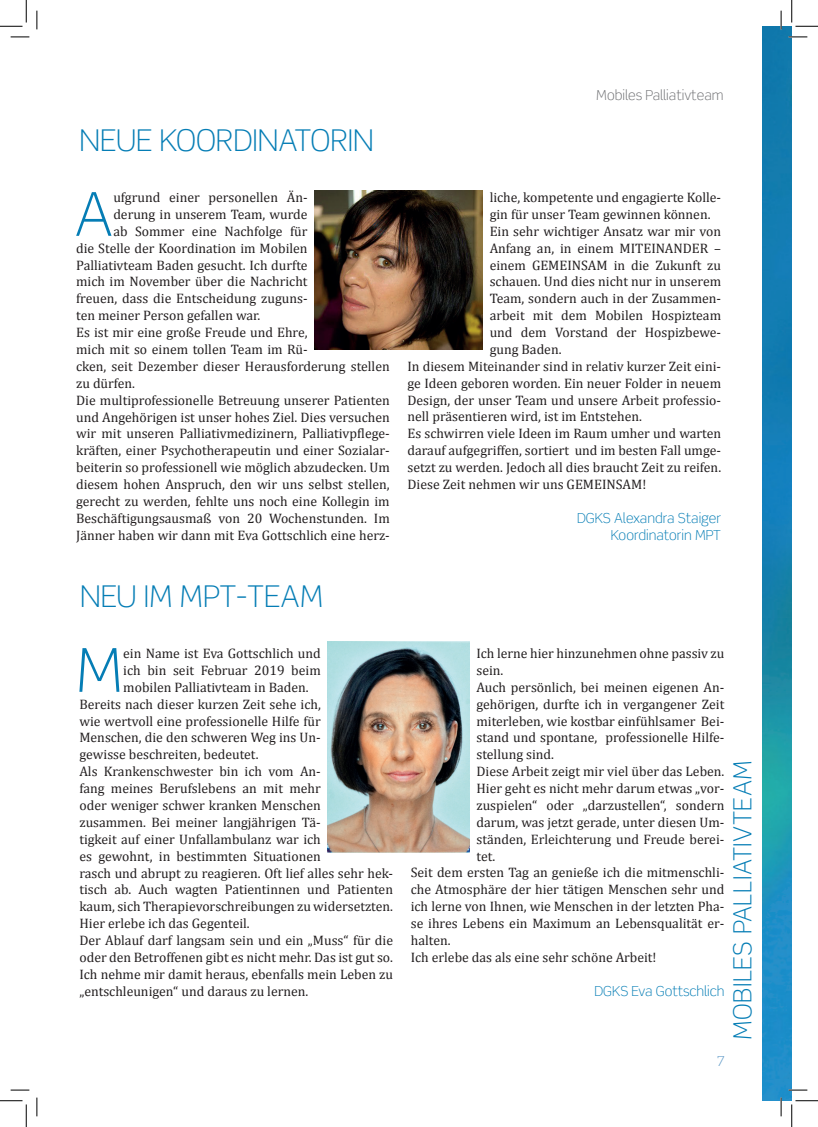
<style>
.page{position:relative;width:818px;height:1127px;background:#fff}
.page>*{position:absolute;margin:0;border:0;box-sizing:border-box;transform-origin:0 0}
.t1{font:300 60.5px "Scene Std";color:#057db5}
.t2{font:300 30px "Scene Std";color:#057db5}
.t3{font:300 25px "Scene Std";letter-spacing:.02em;color:#057db5}
.t4{font:13.75px "Cambria";color:#231f20}
.t5{font:300 13.75px/16.9px "Scene Std";color:#057db5;text-align:right}
.t6{font:300 13.75px "Scene Std";color:#6c6d70}
.t7{font:300 13.75px "Scene Std";color:#5e99c7}
</style>
<div class="page">
<img style="left:762px;top:26px;width:30px;height:1074px">
<img style="left:328px;top:641px;width:141px;height:211px">
<img style="left:315px;top:190px;width:168px;height:159px">
<svg style="left:11px;top:36px;width:18px;height:2px"></svg>
<svg style="left:788px;top:36px;width:19px;height:2px"></svg>
<svg style="left:11px;top:1089px;width:18px;height:1px"></svg>
<svg style="left:788px;top:1088px;width:19px;height:2px"></svg>
<svg style="left:36px;top:11px;width:2px;height:18px"></svg>
<svg style="left:36px;top:1097px;width:2px;height:18px"></svg>
<svg style="left:780px;top:11px;width:2px;height:18px"></svg>
<svg style="left:780px;top:1097px;width:2px;height:18px"></svg>
<svg style="left:0;top:0;width:27px;height:27px"></svg>
<svg style="left:0;top:1100px;width:27px;height:26px"></svg>
<svg style="left:791px;top:0;width:27px;height:27px"></svg>
<svg style="left:791px;top:1100px;width:27px;height:26px"></svg>
<h2 class="t2" style="left:79px;top:122px;width:296px">NEUE KOORDINATORIN</h2>
<h1 class="t1" style="left:74px;top:177px;width:41px">A</h1>
<p class="t4" style="left:113px;top:189px;width:196px">ufgrund einer personellen Än-</p>
<p class="t4" style="left:113px;top:206px;width:196px">derung in unserem Team, wurde</p>
<p class="t4" style="left:113px;top:223px;width:196px">ab Sommer eine Nachfolge für</p>
<p class="t4" style="left:76px;top:240px;width:233px">die Stelle der Koordination im Mobilen</p>
<p class="t4" style="left:76px;top:257px;width:233px">Palliativteam Baden gesucht. Ich durfte</p>
<p class="t4" style="left:76px;top:273px;width:233px">mich im November über die Nachricht</p>
<p class="t4" style="left:76px;top:290px;width:233px">freuen, dass die Entscheidung zuguns-</p>
<p class="t4" style="left:76px;top:307px;width:186px">ten meiner Person gefallen war.</p>
<p class="t4" style="left:76px;top:324px;width:233px">Es ist mir eine große Freude und Ehre,</p>
<p class="t4" style="left:76px;top:341px;width:233px">mich mit so einem tollen Team im Rü-</p>
<p class="t4" style="left:76px;top:358px;width:315px">cken, seit Dezember dieser Herausforderung stellen</p>
<p class="t4" style="left:76px;top:375px;width:60px">zu dürfen.</p>
<p class="t4" style="left:76px;top:392px;width:315px">Die multiprofessionelle Betreuung unserer Patienten</p>
<p class="t4" style="left:76px;top:408px;width:315px">und Angehörigen ist unser hohes Ziel. Dies versuchen</p>
<p class="t4" style="left:76px;top:425px;width:315px">wir mit unseren Palliativmedizinern, Palliativpflege-</p>
<p class="t4" style="left:76px;top:442px;width:315px">kräften, einer Psychotherapeutin und einer Sozialar-</p>
<p class="t4" style="left:76px;top:459px;width:315px">beiterin so professionell wie möglich abzudecken. Um</p>
<p class="t4" style="left:76px;top:476px;width:315px">diesem hohen Anspruch, den wir uns selbst stellen,</p>
<p class="t4" style="left:76px;top:493px;width:315px">gerecht zu werden, fehlte uns noch eine Kollegin im</p>
<p class="t4" style="left:76px;top:510px;width:315px">Beschäftigungsausmaß von 20 Wochenstunden. Im</p>
<p class="t4" style="left:76px;top:527px;width:315px">Jänner haben wir dann mit Eva Gottschlich eine herz-</p>
<p class="t6" style="left:596px;top:86px;width:129px">Mobiles Palliativteam</p>
<p class="t4" style="left:490px;top:189px;width:233px">liche, kompetente und engagierte Kolle-</p>
<p class="t4" style="left:490px;top:206px;width:222px">gin für unser Team gewinnen können.</p>
<p class="t4" style="left:490px;top:223px;width:233px">Ein sehr wichtiger Ansatz war mir von</p>
<p class="t4" style="left:490px;top:240px;width:233px">Anfang an, in einem MITEINANDER –</p>
<p class="t4" style="left:490px;top:257px;width:233px">einem GEMEINSAM in die Zukunft zu</p>
<p class="t4" style="left:490px;top:273px;width:233px">schauen. Und dies nicht nur in unserem</p>
<p class="t4" style="left:490px;top:290px;width:233px">Team, sondern auch in der Zusammen-</p>
<p class="t4" style="left:490px;top:307px;width:233px">arbeit mit dem Mobilen Hospizteam</p>
<p class="t4" style="left:490px;top:324px;width:233px">und dem Vorstand der Hospizbewe-</p>
<p class="t4" style="left:490px;top:341px;width:73px">gung Baden.</p>
<p class="t4" style="left:407px;top:358px;width:315px">In diesem Miteinander sind in relativ kurzer Zeit eini-</p>
<p class="t4" style="left:407px;top:375px;width:315px">ge Ideen geboren worden. Ein neuer Folder in neuem</p>
<p class="t4" style="left:407px;top:392px;width:315px">Design, der unser Team und unsere Arbeit professio-</p>
<p class="t4" style="left:407px;top:408px;width:236px">nell präsentieren wird, ist im Entstehen.</p>
<p class="t4" style="left:407px;top:425px;width:315px">Es schwirren viele Ideen im Raum umher und warten</p>
<p class="t4" style="left:407px;top:442px;width:315px">darauf aufgegriffen, sortiert und im besten Fall umge-</p>
<p class="t4" style="left:407px;top:459px;width:315px">setzt zu werden. Jedoch all dies braucht Zeit zu reifen.</p>
<p class="t4" style="left:407px;top:476px;width:240px">Diese Zeit nehmen wir uns GEMEINSAM!</p>
<p class="t5" style="left:577px;top:509px;width:146px">DGKS Alexandra Staiger<br>Koordinatorin MPT</p>
<h2 class="t2" style="left:80px;top:578px;width:245px">NEU IM MPT-TEAM</h2>
<h1 class="t1" style="left:76px;top:633px;width:49px">M</h1>
<p class="t4" style="left:123px;top:645px;width:199px">ein Name ist Eva Gottschlich und</p>
<p class="t4" style="left:123px;top:662px;width:199px">ich bin seit Februar 2019 beim</p>
<p class="t4" style="left:123px;top:678px;width:187px">mobilen Palliativteam in Baden.</p>
<p class="t4" style="left:79px;top:695px;width:243px">Bereits nach dieser kurzen Zeit sehe ich,</p>
<p class="t4" style="left:79px;top:712px;width:243px">wie wertvoll eine professionelle Hilfe für</p>
<p class="t4" style="left:79px;top:729px;width:243px">Menschen, die den schweren Weg ins Un-</p>
<p class="t4" style="left:79px;top:746px;width:181px">gewisse beschreiten, bedeutet.</p>
<p class="t4" style="left:79px;top:763px;width:243px">Als Krankenschwester bin ich vom An-</p>
<p class="t4" style="left:79px;top:780px;width:243px">fang meines Berufslebens an mit mehr</p>
<p class="t4" style="left:79px;top:797px;width:243px">oder weniger schwer kranken Menschen</p>
<p class="t4" style="left:79px;top:813px;width:243px">zusammen. Bei meiner langjährigen Tä-</p>
<p class="t4" style="left:79px;top:830px;width:243px">tigkeit auf einer Unfallambulanz war ich</p>
<p class="t4" style="left:79px;top:847px;width:243px">es gewohnt, in bestimmten Situationen</p>
<p class="t4" style="left:79px;top:864px;width:315px">rasch und abrupt zu reagieren. Oft lief alles sehr hek-</p>
<p class="t4" style="left:79px;top:881px;width:315px">tisch ab. Auch wagten Patientinnen und Patienten</p>
<p class="t4" style="left:79px;top:898px;width:315px">kaum, sich Therapievorschreibungen zu widersetzten.</p>
<p class="t4" style="left:79px;top:915px;width:172px">Hier erlebe ich das Gegenteil.</p>
<p class="t4" style="left:79px;top:932px;width:315px">Der Ablauf darf langsam sein und ein „Muss“ für die</p>
<p class="t4" style="left:79px;top:948px;width:315px">oder den Betroffenen gibt es nicht mehr. Das ist gut so.</p>
<p class="t4" style="left:79px;top:965px;width:315px">Ich nehme mir damit heraus, ebenfalls mein Leben zu</p>
<p class="t4" style="left:79px;top:982px;width:230px">„entschleunigen“ und daraus zu lernen.</p>
<p class="t4" style="left:476px;top:645px;width:249px">Ich lerne hier hinzunehmen ohne passiv zu</p>
<p class="t4" style="left:476px;top:662px;width:28px">sein.</p>
<p class="t4" style="left:476px;top:678px;width:249px">Auch persönlich, bei meinen eigenen An-</p>
<p class="t4" style="left:476px;top:695px;width:249px">gehörigen, durfte ich in vergangener Zeit</p>
<p class="t4" style="left:476px;top:712px;width:249px">miterleben, wie kostbar einfühlsamer Bei-</p>
<p class="t4" style="left:476px;top:729px;width:249px">stand und spontane, professionelle Hilfe-</p>
<p class="t4" style="left:476px;top:746px;width:79px">stellung sind.</p>
<p class="t4" style="left:476px;top:763px;width:249px">Diese Arbeit zeigt mir viel über das Leben.</p>
<p class="t4" style="left:476px;top:780px;width:249px">Hier geht es nicht mehr darum etwas „vor-</p>
<p class="t4" style="left:476px;top:797px;width:249px">zuspielen“ oder „darzustellen“, sondern</p>
<p class="t4" style="left:476px;top:813px;width:249px">darum, was jetzt gerade, unter diesen Um-</p>
<p class="t4" style="left:476px;top:830px;width:249px">ständen, Erleichterung und Freude berei-</p>
<p class="t4" style="left:476px;top:847px;width:20px">tet.</p>
<p class="t4" style="left:411px;top:864px;width:315px">Seit dem ersten Tag an genieße ich die mitmenschli-</p>
<p class="t4" style="left:411px;top:881px;width:315px">che Atmosphäre der hier tätigen Menschen sehr und</p>
<p class="t4" style="left:411px;top:898px;width:315px">ich lerne von Ihnen, wie Menschen in der letzten Pha-</p>
<p class="t4" style="left:411px;top:915px;width:315px">se ihres Lebens ein Maximum an Lebensqualität er-</p>
<p class="t4" style="left:411px;top:931px;width:41px">halten.</p>
<p class="t4" style="left:411px;top:948px;width:247px">Ich erlebe das als eine sehr schöne Arbeit!</p>
<p class="t5" style="left:594px;top:982px;width:131px">DGKS Eva Gottschlich</p>
<p class="t7" style="left:717px;top:1052px;width:10px">7</p>
<h3 class="t3" style="left:727px;top:1039px;width:281px;rotate:-90deg">MOBILES PALLIATIVTEAM</h3>
</div>
